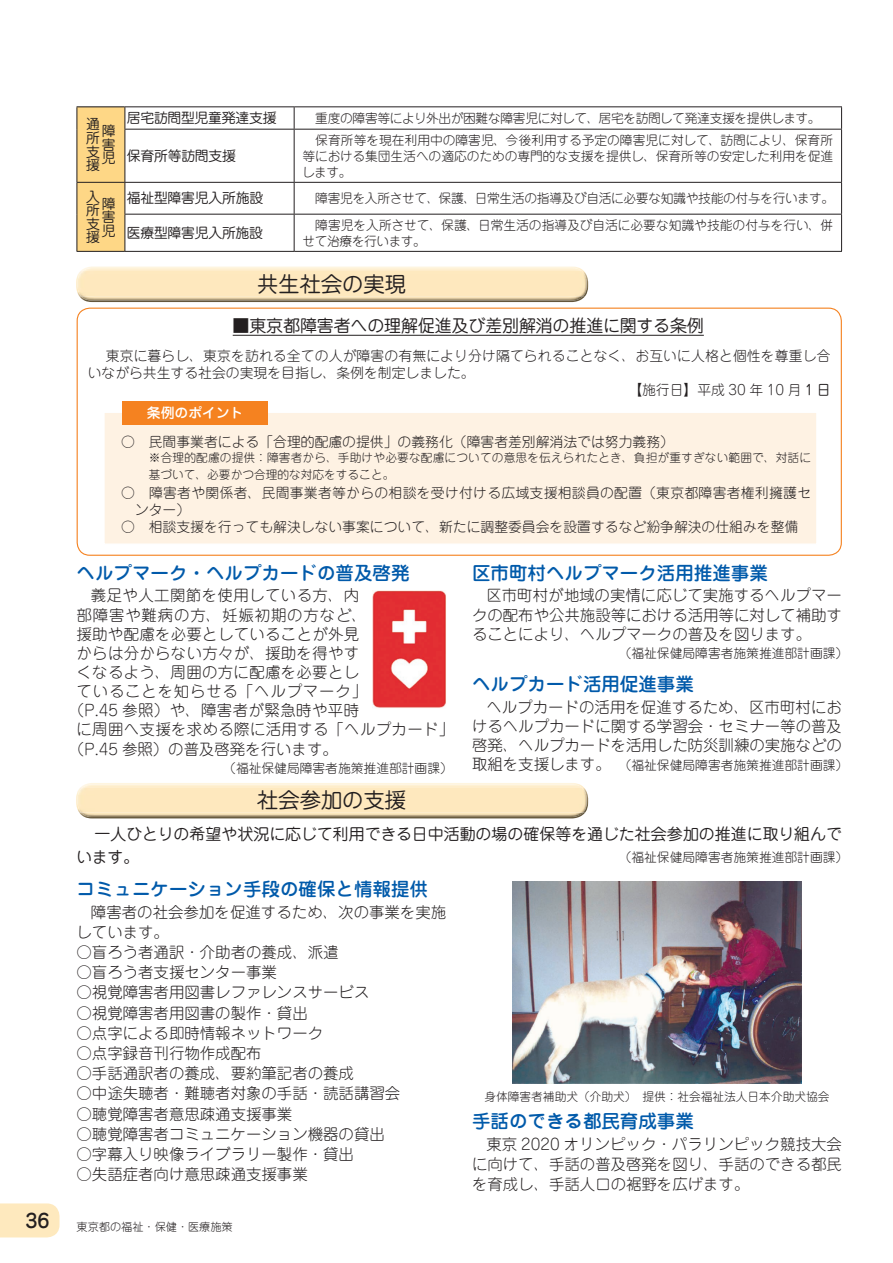
<style>
.page{position:relative;width:893px;height:1263px;background:#fff}
.page>*{position:absolute;margin:0;border:0;box-sizing:border-box;transform-origin:0 0}
.t1{font:21.3px "Jun 201 Pro";color:#231f20}
.t2{font:500 19.2px "Jun 34 Pro";color:#231f20}
.t3{font:500 18.45px "Jun 34 Pro";color:#015aaa}
.t4{font:16.95px "Jun 201 Pro";letter-spacing:-.01em;color:#231f20}
.t5{font:15.9px/22.4px "Jun 201 Pro";color:#231f20}
.t6{font:300 15.45px/19.2px "Jun 101 Pro";color:#231f20;text-align:justify}
.t7{font:300 15.45px "Jun 101 Pro";letter-spacing:.02em;color:#231f20}
.t8{font:300 15.45px "Jun 101 Pro";letter-spacing:.025em;color:#231f20}
.t9{font:300 15.45px "Jun 101 Pro";letter-spacing:.055em;color:#231f20}
.t10{font:300 15.45px "Jun 101 Pro";letter-spacing:.03em;color:#231f20}
.t11{font:300 13.8px "Jun 101 Pro";color:#231f20}
.t12{font:13.8px/13.6px "Jun 201 Pro";letter-spacing:-.015em;color:#231f20;text-align:justify}
.t13{font:300 13.8px "Jun 101 Pro";letter-spacing:.02em;color:#231f20}
.t14{font:500 13.8px "Jun 34 Pro";color:#fff}
.t15{font:300 12.75px/15.9px "Jun 101 Pro";letter-spacing:-.01em;color:#231f20;text-align:justify}
.t16{font:300 12.75px "Jun 101 Pro";letter-spacing:-.03em;color:#231f20}
.t17{font:300 11.7px/17px "Jun 101 Pro";letter-spacing:.01em;color:#231f20}
.t18{font:300 11.1px "Jun 101 Pro";color:#231f20}
.s1{font-family:"Jun 201 Pro";font-weight:400}
.s2{font-size:15.45px}
</style>
<div class="page">
<svg style="left:0;top:1203px;width:60px;height:34px;background:#feeac1"></svg>
<div style="left:103px;top:412px;width:714px;height:133px;background:#fef2e3;border:1px solid #fff"></div>
<hr style="left:233px;top:335px;width:471px;height:1px;background:#231f20">
<img style="left:79px;top:296px;width:506px;height:6px">
<img style="left:81px;top:296px;width:502px;height:5px">
<svg style="left:572px;top:267px;width:12px;height:4px"></svg>
<svg style="left:80px;top:297px;width:5px;height:4px"></svg>
<div style="left:76px;top:271px;width:512px;height:25px;background:#fee8be"></div>
<div style="left:122px;top:401px;width:146px;height:23px;background:#f58220"></div>
<div style="left:77px;top:308px;width:765px;height:248px;border:1px solid #f58220;border-radius:13px"></div>
<img style="left:372px;top:590px;width:74px;height:118px">
<img style="left:88px;top:818px;width:488px;height:1px">
<img style="left:79px;top:813px;width:506px;height:5px">
<img style="left:85px;top:813px;width:498px;height:4px">
<svg style="left:572px;top:783px;width:12px;height:4px"></svg>
<svg style="left:80px;top:813px;width:5px;height:4px"></svg>
<img style="left:76px;top:787px;width:512px;height:26px">
<img style="left:512px;top:881px;width:290px;height:203px">
<hr style="left:77px;top:106px;width:48px;height:1px;background:#231f20">
<hr style="left:125px;top:106px;width:169px;height:1px;background:#231f20">
<div style="left:77px;top:107px;width:49px;height:144px;background:#fed786"></div>
<hr style="left:294px;top:106px;width:548px;height:1px;background:#231f20">
<svg style="left:294px;top:107px;width:1px;height:22px"></svg>
<svg style="left:841px;top:107px;width:1px;height:22px"></svg>
<hr style="left:77px;top:129px;width:1px;height:53px;background:#231f20">
<hr style="left:125px;top:129px;width:169px;height:1px;background:#231f20">
<hr style="left:125px;top:130px;width:1px;height:52px;background:#231f20">
<hr style="left:294px;top:129px;width:548px;height:1px;background:#231f20">
<hr style="left:294px;top:130px;width:1px;height:52px;background:#231f20">
<hr style="left:841px;top:130px;width:1px;height:52px;background:#231f20">
<hr style="left:77px;top:182px;width:48px;height:1px;background:#231f20">
<hr style="left:77px;top:183px;width:1px;height:31px;background:#231f20">
<hr style="left:125px;top:182px;width:169px;height:1px;background:#231f20">
<hr style="left:125px;top:183px;width:1px;height:31px;background:#231f20">
<hr style="left:294px;top:182px;width:548px;height:1px;background:#231f20">
<hr style="left:294px;top:183px;width:1px;height:31px;background:#231f20">
<hr style="left:841px;top:183px;width:1px;height:31px;background:#231f20">
<hr style="left:77px;top:214px;width:1px;height:37px;background:#231f20">
<hr style="left:125px;top:214px;width:169px;height:1px;background:#231f20">
<hr style="left:125px;top:215px;width:1px;height:36px;background:#231f20">
<hr style="left:294px;top:214px;width:548px;height:1px;background:#231f20">
<hr style="left:294px;top:215px;width:1px;height:36px;background:#231f20">
<hr style="left:841px;top:215px;width:1px;height:36px;background:#231f20">
<hr style="left:77px;top:251px;width:48px;height:1px;background:#231f20">
<hr style="left:125px;top:251px;width:169px;height:1px;background:#231f20">
<hr style="left:294px;top:251px;width:548px;height:1px;background:#231f20">
<p class="t12" style="left:86px;top:116px;width:15px">通所支援</p>
<p class="t12" style="left:102px;top:123px;width:15px">障害児</p>
<p class="t12" style="left:127px;top:110px;width:151px">居宅訪問型児童発達支援</p>
<p class="t16" style="left:315px;top:108px;width:507px">重度の障害等により外出が困難な障害児に対して、居宅を訪問して発達支援を提供します。</p>
<p class="t12" style="left:127px;top:147px;width:110px">保育所等訪問支援</p>
<p class="t15" style="left:302px;top:130px;width:533px;text-indent:13px">保育所等を現在利用中の障害児、今後利用する予定の障害児に対して、訪問により、保育所等における集団生活への適応のための専門的な支援を提供し、保育所等の安定した利用を促進します。</p>
<p class="t12" style="left:86px;top:188px;width:15px">入所支援</p>
<p class="t12" style="left:102px;top:195px;width:15px">障害児</p>
<p class="t12" style="left:127px;top:190px;width:138px">福祉型障害児入所施設</p>
<p class="t15" style="left:315px;top:189px;width:521px">障害児を入所させて、保護、日常生活の指導及び自活に必要な知識や技能の付与を行います。</p>
<p class="t12" style="left:127px;top:224px;width:138px">医療型障害児入所施設</p>
<p class="t15" style="left:302px;top:215px;width:532px;text-indent:13px">障害児を入所させて、保護、日常生活の指導及び自活に必要な知識や技能の付与を行い、併せて治療を行います。</p>
<h1 class="t1" style="left:257px;top:267px;width:150px">共生社会の実現</h1>
<p class="t4" style="left:233px;top:312px;width:473px">■東京都障害者への理解促進及び差別解消の推進に関する条例</p>
<p class="t11" style="left:106px;top:345px;width:726px">東京に暮らし、東京を訪れる全ての人が障害の有無により分け隔てられることなく、お互いに人格と個性を尊重し合</p>
<p class="t11" style="left:88px;top:362px;width:388px">いながら共生する社会の実現を目指し、条例を制定しました。</p>
<p class="t11" style="left:628px;top:379px;width:204px">【施行日】平成 30 年 10 月 <span class="s1">1 日</span></p>
<p class="t11" style="left:121px;top:431px;width:554px">○　民間事業者による「合理的配慮の提供」の義務化（障害者差別解消法では努力義務）</p>
<p class="t17" style="left:149px;top:448px;width:664px">※合理的配慮の提供：障害者から、手助けや必要な配慮についての意思を伝えられたとき、負担が重すぎない範囲で、対話に基づいて、必要かつ合理的な対応をすること。</p>
<p class="t13" style="left:121px;top:482px;width:691px">○　障害者や関係者、民間事業者等からの相談を受け付ける広域支援相談員の配置（東京都障害者権利擁護セ</p>
<p class="t11" style="left:135px;top:499px;width:57px">ンター）</p>
<p class="t11" style="left:121px;top:516px;width:679px">○　相談支援を行っても解決しない事案について、新たに調整委員会を設置するなど紛争解決の仕組みを整備</p>
<p class="t14" style="left:147px;top:402px;width:98px">条例のポイント</p>
<p class="t3" style="left:77px;top:558px;width:334px">ヘルプマーク・ヘルプカードの普及啓発</p>
<p class="t8" style="left:91px;top:583px;width:270px">義足や人工関節を使用している方、内</p>
<p class="t9" style="left:77px;top:602px;width:292px">部障害や難病の方、妊娠初期の方など、</p>
<p class="t7" style="left:77px;top:622px;width:284px">援助や配慮を必要としていることが外見</p>
<p class="t7" style="left:77px;top:641px;width:284px">からは分からない方々が、援助を得やす</p>
<p class="t7" style="left:77px;top:660px;width:284px">くなるよう、周囲の方に配慮を必要とし</p>
<p class="t9" style="left:77px;top:679px;width:292px">ていることを知らせる「ヘルプマーク」</p>
<p class="t10" style="left:69px;top:698px;width:292px">（P.45 参照）や、障害者が緊急時や平時</p>
<p class="t8" style="left:77px;top:717px;width:379px">に周囲へ支援を求める際に活用する「ヘルプカード」</p>
<p class="t6" style="left:69px;top:737px;width:271px">（P.45 参照）の普及啓発を行います。</p>
<p class="t15" style="left:223px;top:758px;width:231px">（福祉保健局障害者施策推進部計画課）</p>
<h1 class="t1" style="left:257px;top:783px;width:150px">社会参加の支援</h1>
<p class="t3" style="left:472px;top:558px;width:297px">区市町村ヘルプマーク活用推進事業</p>
<p class="t6" style="left:472px;top:584px;width:371px;text-indent:14px">区市町村が地域の実情に応じて実施するヘルプマークの配布や公共施設等における活用等に対して補助することにより、ヘルプマークの普及を図ります。</p>
<p class="t15" style="left:619px;top:644px;width:231px">（福祉保健局障害者施策推進部計画課）</p>
<p class="t3" style="left:472px;top:670px;width:223px">ヘルプカード活用促進事業</p>
<p class="t6" style="left:472px;top:696px;width:371px;text-indent:14px">ヘルプカードの活用を促進するため、区市町村におけるヘルプカードに関する学習会・セミナー等の普及啓発、ヘルプカードを活用した防災訓練の実施などの</p>
<p class="t15" style="left:472px;top:755px;width:378px"><span class="s2">取組を支援します。</span> （福祉保健局障害者施策推進部計画課）</p>
<p class="t5" style="left:76px;top:821px;width:767px;text-indent:18px">一人ひとりの希望や状況に応じて利用できる日中活動の場の確保等を通じた社会参加の推進に取り組んでいます。</p>
<p class="t15" style="left:619px;top:847px;width:231px">（福祉保健局障害者施策推進部計画課）</p>
<p class="t3" style="left:77px;top:874px;width:353px">コミュニケーション手段の確保と情報提供</p>
<p class="t6" style="left:77px;top:900px;width:371px;line-height:20.2px;text-indent:14px">障害者の社会参加を促進するため、次の事業を実施しています。</p>
<p class="t6" style="left:77px;top:941px;width:264px">○盲ろう者通訳・介助者の養成、派遣</p>
<p class="t6" style="left:77px;top:961px;width:202px">○盲ろう者支援センター事業</p>
<p class="t6" style="left:77px;top:981px;width:294px">○視覚障害者用図書レファレンスサービス</p>
<p class="t6" style="left:77px;top:1001px;width:233px">○視覚障害者用図書の製作・貸出</p>
<p class="t6" style="left:77px;top:1021px;width:248px">○点字による即時情報ネットワーク</p>
<p class="t6" style="left:77px;top:1042px;width:186px">○点字録音刊行物作成配布</p>
<p class="t6" style="left:77px;top:1062px;width:279px">○手話通訳者の養成、要約筆記者の養成</p>
<p class="t6" style="left:77px;top:1082px;width:325px">○中途失聴者・難聴者対象の手話・読話講習会</p>
<p class="t6" style="left:77px;top:1102px;width:217px">○聴覚障害者意思疎通支援事業</p>
<p class="t6" style="left:77px;top:1122px;width:310px">○聴覚障害者コミュニケーション機器の貸出</p>
<p class="t6" style="left:77px;top:1143px;width:279px">○字幕入り映像ライブラリー製作・貸出</p>
<p class="t6" style="left:77px;top:1163px;width:233px">○失語症者向け意思疎通支援事業</p>
<p class="t2" style="left:26px;top:1205px;width:26px">36</p>
<p class="t18" style="left:77px;top:1218px;width:158px">東京都の福祉・保健・医療施策</p>
<p class="t17" style="left:484px;top:1087px;width:346px">身体障害者補助犬（介助犬）　提供：社会福祉法人日本介助犬協会</p>
<p class="t3" style="left:472px;top:1107px;width:223px">手話のできる都民育成事業</p>
<p class="t6" style="left:472px;top:1132px;width:371px;line-height:20.2px;text-indent:14px">東京 2020 オリンピック・パラリンピック競技大会に向けて、手話の普及啓発を図り、手話のできる都民を育成し、手話人口の裾野を広げます。</p>
</div>
